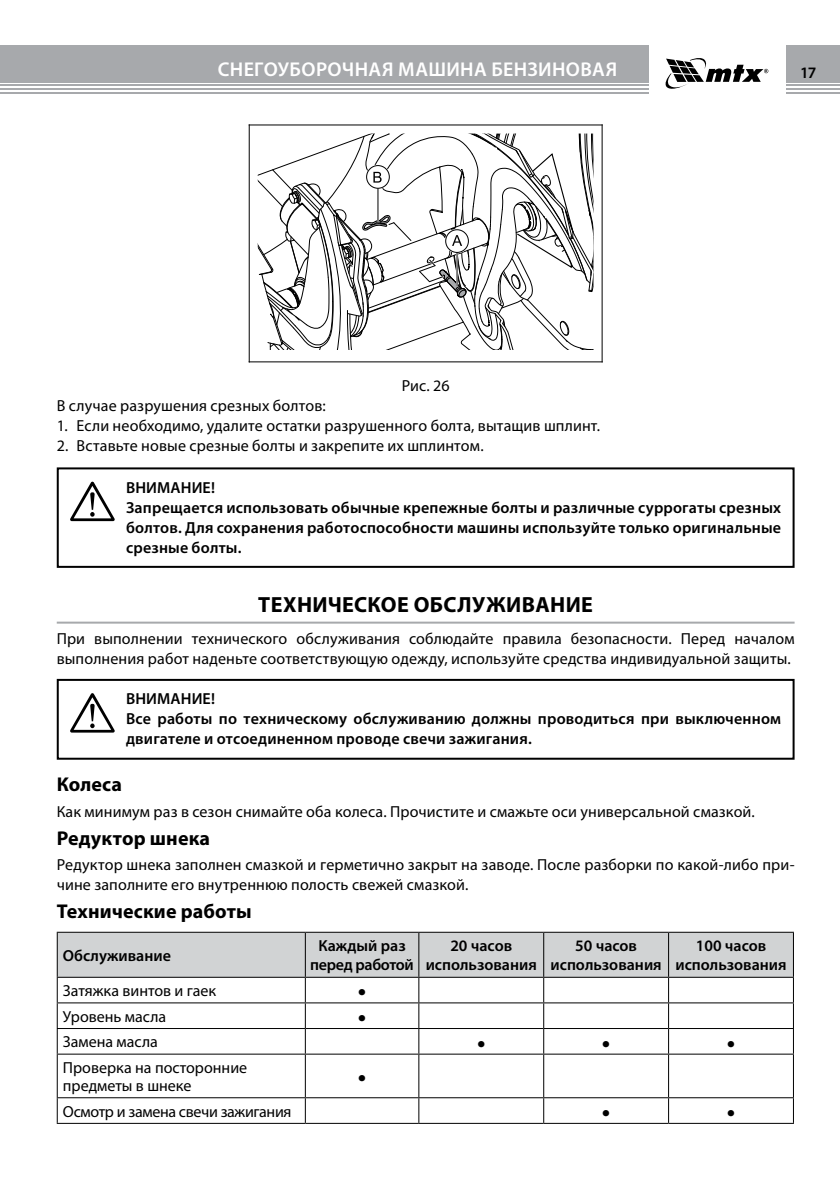
<style>
.page{position:relative;width:840px;height:1191px;background:#fff}
.page>*{position:absolute;margin:0;border:0;box-sizing:border-box;transform-origin:0 0}
.t1{font:30px "Myriad Pro";color:#000}
.t2{font:700 22px "Myriad Pro";letter-spacing:.02em;color:#000}
.t3{font:700 20px "Myriad Pro";letter-spacing:.01em;color:#000}
.t4{font:600 20px "Myriad Pro";letter-spacing:.015em;color:#fff}
.t5{font:16px/20px "Myriad Pro";letter-spacing:.01em;color:#000}
.t6{font:600 16px/20px "Myriad Pro";letter-spacing:.01em;color:#000;text-align:center}
.t7{font:16px "Myriad Pro";letter-spacing:-.02em;color:#000}
.t8{font:600 16px/19.4px "Myriad Pro";letter-spacing:-.02em;color:#000;text-align:center}
</style>
<div class="page">
<div style="left:785px;top:45px;width:54px;height:37px;background:#a7a9ac"></div>
<hr style="left:785px;top:84px;width:54px;height:2px;background:#a7a9ac">
<hr style="left:785px;top:92px;width:54px;height:2px;background:#a7a9ac">
<hr style="left:785px;top:88px;width:54px;height:2px;background:#a7a9ac">
<div style="left:1px;top:45px;width:647px;height:37px;background:#a7a9ac"></div>
<hr style="left:1px;top:84px;width:647px;height:2px;background:#a7a9ac">
<hr style="left:1px;top:92px;width:647px;height:2px;background:#a7a9ac">
<hr style="left:1px;top:88px;width:647px;height:2px;background:#a7a9ac">
<svg style="left:665px;top:58px;width:102px;height:31px"></svg>
<hr style="left:57px;top:621px;width:737px;height:2px;background:#a7a9ac">
<svg style="left:249px;top:125px;width:352px;height:233px"></svg>
<hr style="left:249px;top:124px;width:353px;height:1px;background:#000">
<hr style="left:601px;top:125px;width:1px;height:237px;background:#000">
<hr style="left:249px;top:361px;width:353px;height:1px;background:#000">
<hr style="left:248px;top:125px;width:1px;height:237px;background:#000">
<svg style="left:254px;top:129px;width:349px;height:234px"></svg>
<svg style="left:70px;top:481px;width:45px;height:40px"></svg>
<div style="left:57px;top:467px;width:737px;height:101px;border:2px solid #000"></div>
<svg style="left:70px;top:693px;width:45px;height:39px"></svg>
<div style="left:57px;top:679px;width:737px;height:80px;border:2px solid #000"></div>
<hr style="left:57px;top:931px;width:248px;height:1px;background:#000">
<hr style="left:305px;top:931px;width:113px;height:1px;background:#000">
<hr style="left:418px;top:931px;width:125px;height:1px;background:#000">
<hr style="left:543px;top:931px;width:125px;height:1px;background:#000">
<hr style="left:668px;top:931px;width:125px;height:1px;background:#000">
<svg style="left:57px;top:932px;width:736px;height:121px"></svg>
<hr style="left:57px;top:1053px;width:248px;height:1px;background:#000">
<hr style="left:57px;top:1054px;width:1px;height:43px;background:#000">
<hr style="left:305px;top:1053px;width:113px;height:1px;background:#000">
<hr style="left:305px;top:1054px;width:1px;height:43px;background:#000">
<hr style="left:418px;top:1053px;width:125px;height:1px;background:#000">
<hr style="left:418px;top:1054px;width:1px;height:43px;background:#000">
<hr style="left:543px;top:1053px;width:125px;height:1px;background:#000">
<hr style="left:543px;top:1054px;width:1px;height:43px;background:#000">
<hr style="left:668px;top:1053px;width:125px;height:1px;background:#000">
<hr style="left:667px;top:1054px;width:1px;height:43px;background:#000">
<hr style="left:792px;top:1054px;width:1px;height:43px;background:#000">
<hr style="left:57px;top:1097px;width:248px;height:1px;background:#000">
<svg style="left:57px;top:1098px;width:1px;height:24px"></svg>
<hr style="left:305px;top:1097px;width:113px;height:1px;background:#000">
<svg style="left:305px;top:1098px;width:1px;height:24px"></svg>
<hr style="left:418px;top:1097px;width:125px;height:1px;background:#000">
<svg style="left:418px;top:1098px;width:1px;height:24px"></svg>
<hr style="left:543px;top:1097px;width:125px;height:1px;background:#000">
<svg style="left:543px;top:1098px;width:1px;height:24px"></svg>
<hr style="left:668px;top:1097px;width:125px;height:1px;background:#000">
<svg style="left:792px;top:1098px;width:1px;height:24px"></svg>
<hr style="left:57px;top:1122px;width:248px;height:1px;background:#000">
<hr style="left:305px;top:1122px;width:113px;height:1px;background:#000">
<hr style="left:418px;top:1122px;width:125px;height:1px;background:#000">
<hr style="left:543px;top:1122px;width:125px;height:1px;background:#000">
<hr style="left:668px;top:1122px;width:125px;height:1px;background:#000">
<p class="t4" style="left:218px;top:56px;width:401px">СНЕГОУБОРОЧНАЯ МАШИНА БЕНЗИНОВАЯ</p>
<p class="t6" style="left:799px;top:62px;width:18px">17</p>
<p class="t5" style="left:401px;top:375px;width:49px">Рис. 26</p>
<p class="t5" style="left:57px;top:395px;width:270px">В случае разрушения срезных болтов:</p>
<p class="t5" style="left:57px;top:415px;width:544px">1. Если необходимо, удалите остатки разрушенного болта, вытащив шплинт.</p>
<p class="t5" style="left:57px;top:435px;width:428px">2. Вставьте новые срезные болты и закрепите их шплинтом.</p>
<p class="t6" style="left:126px;top:477px;width:656px;text-align:left">ВНИМАНИЕ!<br>Запрещается использовать обычные крепежные болты и различные суррогаты срезных болтов. Для сохранения работоспособности машины используйте только оригинальные срезные болты.</p>
<h2 class="t2" style="left:258px;top:590px;width:336px">ТЕХНИЧЕСКОЕ ОБСЛУЖИВАНИЕ</h2>
<p class="t5" style="left:57px;top:628px;width:739px">При выполнении технического обслуживания соблюдайте правила безопасности. Перед началом выполнения работ наденьте соответствующую одежду, используйте средства индивидуальной защиты.</p>
<p class="t6" style="left:126px;top:688px;width:656px;text-align:left">ВНИМАНИЕ!<br>Все работы по техническому обслуживанию должны проводиться при выключенном двигателе и отсоединенном проводе свечи зажигания.</p>
<p class="t3" style="left:57px;top:771px;width:67px">Колеса</p>
<p class="t5" style="left:57px;top:801px;width:699px">Как минимум раз в сезон снимайте оба колеса. Прочистите и смажьте оси универсальной смазкой.</p>
<p class="t3" style="left:57px;top:825px;width:155px">Редуктор шнека</p>
<p class="t5" style="left:57px;top:854px;width:739px">Редуктор шнека заполнен смазкой и герметично закрыт на заводе. После разборки по какой-либо при&shy;чине заполните его внутреннюю полость свежей смазкой.</p>
<p class="t3" style="left:57px;top:898px;width:196px">Технические работы</p>
<p class="t6" style="left:63px;top:945px;width:109px">Обслуживание</p>
<p class="t8" style="left:310px;top:935px;width:105px">Каждый раз перед работой</p>
<p class="t6" style="left:425px;top:935px;width:113px;line-height:19.4px">20 часов использования</p>
<p class="t6" style="left:550px;top:935px;width:113px;line-height:19.4px">50 часов использования</p>
<p class="t6" style="left:675px;top:935px;width:113px;line-height:19.4px">100 часов использования</p>
<p class="t5" style="left:63px;top:980px;width:155px">Затяжка винтов и гаек</p>
<h1 class="t1" style="left:357px;top:971px;width:10px">•</h1>
<p class="t5" style="left:63px;top:1006px;width:105px">Уровень масла</p>
<h1 class="t1" style="left:357px;top:997px;width:10px">•</h1>
<p class="t5" style="left:63px;top:1031px;width:96px">Замена масла</p>
<h1 class="t1" style="left:477px;top:1023px;width:10px">•</h1>
<h1 class="t1" style="left:601px;top:1023px;width:10px">•</h1>
<h1 class="t1" style="left:726px;top:1023px;width:10px">•</h1>
<p class="t5" style="left:63px;top:1058px;width:186px;line-height:18px">Проверка на посторонние предметы в шнеке</p>
<h1 class="t1" style="left:357px;top:1057px;width:10px">•</h1>
<p class="t7" style="left:63px;top:1101px;width:230px">Осмотр и замена свечи зажигания</p>
<h1 class="t1" style="left:601px;top:1092px;width:10px">•</h1>
<h1 class="t1" style="left:726px;top:1092px;width:10px">•</h1>
</div>
